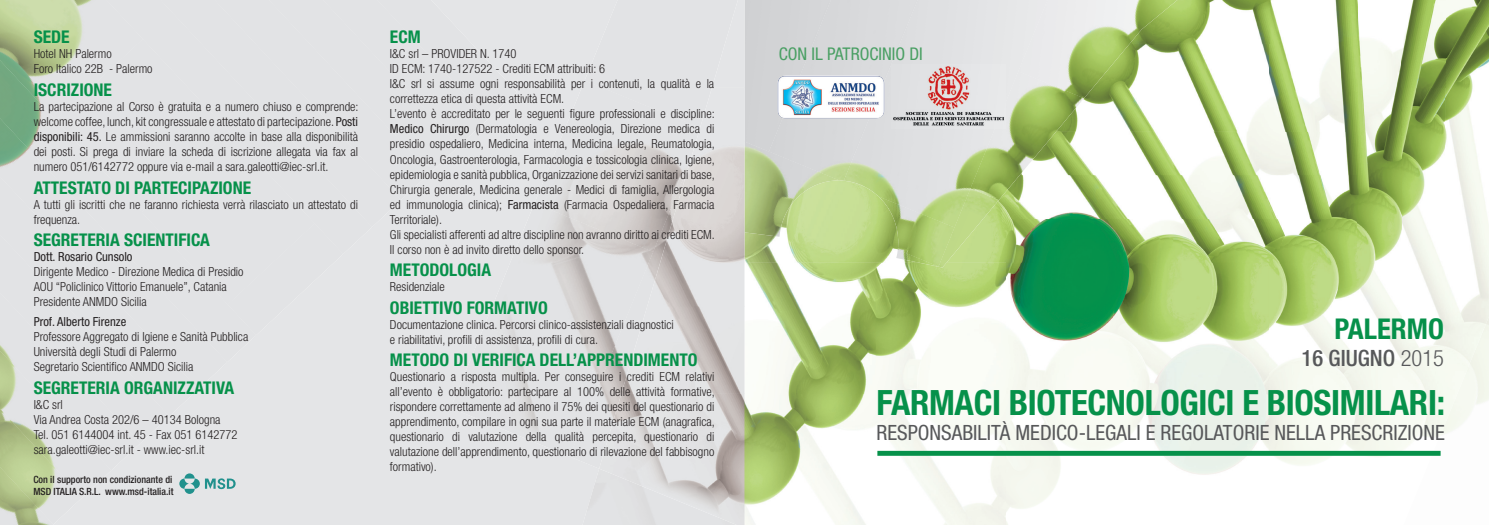
<style>
.page{position:relative;width:1489px;height:525px;background:#fff}
.page>*{position:absolute;margin:0;border:0;box-sizing:border-box;transform-origin:0 0}
.t1{font:700 condensed 34.88px "Helvetica Neue LT Std";letter-spacing:-.01em;color:#06914a}
.t2{font:700 condensed 28.62px "Helvetica Neue LT Std";color:#06904a}
.t3{font:500 condensed 22.5px "Helvetica Neue LT Std";color:#57585a}
.t4{font:condensed 21px "Helvetica Neue LT Std";color:#57585a}
.t5{font:700 condensed 17.5px "Helvetica Neue LT Std";color:#06914a}
.t6{font:condensed 17.5px "Helvetica Neue LT Std";color:#499f63}
.t7{font:300 condensed 12.5px/15px "Helvetica Neue LT Std";color:#231f20}
.t8{font:condensed 12.5px "Helvetica Neue LT Std";color:#231f20}
.t9{font:700 11.75px "Myriad Pro";color:#231f20}
.t10{font:500 condensed 10px/12.2px "Helvetica Neue";color:#231f20}
.s1{font-weight:400}
.s2{font-weight:300}
</style>
<div class="page">
<img style="left:690px;top:393px;width:710px;height:131px">
<img style="left:1400px;top:0;width:45px;height:456px">
<img style="left:1444px;top:0;width:44px;height:423px">
<img style="left:744px;top:262px;width:657px;height:131px">
<img style="left:744px;top:181px;width:134px;height:81px">
<img style="left:998px;top:219px;width:359px;height:43px">
<img style="left:1357px;top:0;width:44px;height:262px">
<img style="left:998px;top:175px;width:359px;height:44px">
<img style="left:1084px;top:131px;width:273px;height:44px">
<img style="left:1084px;top:44px;width:185px;height:87px">
<img style="left:1269px;top:0;width:88px;height:131px">
<img style="left:1177px;top:0;width:93px;height:44px">
<img style="left:1047px;top:0;width:130px;height:98px">
<div style="left:831px;top:0;width:86px;height:181px;background:#dadbdd"></div>
<img style="left:995px;top:71px;width:89px;height:129px">
<img style="left:843px;top:65px;width:152px;height:162px">
<img style="left:938px;top:188px;width:60px;height:79px">
<img style="left:744px;top:141px;width:96px;height:95px">
<img style="left:878px;top:196px;width:76px;height:70px">
<img style="left:896px;top:249px;width:42px;height:17px">
<div style="left:877px;top:450px;width:563px;height:5px;background:#06914a"></div>
<div style="left:82px;top:0;width:502px;height:524px;background:#e4e5e7"></div>
<img style="left:582px;top:468px;width:154px;height:56px">
<div style="left:534px;top:80px;width:166px;height:123px;background:#e2e3e5"></div>
<img style="left:569px;top:161px;width:121px;height:307px">
<img style="left:484px;top:203px;width:169px;height:172px">
<img style="left:450px;top:326px;width:153px;height:130px">
<img style="left:621px;top:306px;width:123px;height:87px">
<img style="left:647px;top:218px;width:97px;height:88px">
<img style="left:673px;top:87px;width:71px;height:132px">
<div style="left:712px;top:0;width:32px;height:88px;background:#e4e5e7"></div>
<img style="left:744px;top:0;width:1px;height:78px">
<img style="left:744px;top:77px;width:1px;height:78px">
<img style="left:744px;top:154px;width:1px;height:78px">
<img style="left:777px;top:75px;width:107px;height:43px">
<img style="left:891px;top:65px;width:114px;height:63px">
<img style="left:0;top:0;width:106px;height:60px">
<img style="left:0;top:60px;width:256px;height:302px">
<div style="left:106px;top:0;width:266px;height:254px;background:#e2e3e5"></div>
<img style="left:0;top:118px;width:227px;height:271px">
<div style="left:160px;top:0;width:241px;height:227px;background:#e2e3e5"></div>
<div style="left:0;top:176px;width:198px;height:240px;background:#e2e3e5"></div>
<div style="left:56px;top:39px;width:158px;height:173px;background:#e2e3e5"></div>
<div style="left:214px;top:0;width:216px;height:200px;background:#e2e3e5"></div>
<div style="left:0;top:234px;width:169px;height:209px;background:#e2e3e5"></div>
<div style="left:269px;top:0;width:190px;height:173px;background:#e2e3e5"></div>
<div style="left:0;top:292px;width:140px;height:178px;background:#e2e3e5"></div>
<div style="left:323px;top:0;width:165px;height:146px;background:#e2e3e5"></div>
<img style="left:0;top:350px;width:111px;height:147px">
<div style="left:141px;top:131px;width:174px;height:173px;background:#e2e3e5"></div>
<div style="left:377px;top:0;width:140px;height:119px;background:#e2e3e5"></div>
<img style="left:0;top:408px;width:82px;height:116px">
<img style="left:0;top:466px;width:53px;height:58px">
<div style="left:227px;top:223px;width:116px;height:112px;background:#e2e3e5"></div>
<svg style="left:184px;top:473px;width:11px;height:5px"></svg>
<svg style="left:184px;top:488px;width:11px;height:5px"></svg>
<svg style="left:179px;top:478px;width:10px;height:10px"></svg>
<svg style="left:190px;top:478px;width:10px;height:10px"></svg>
<svg style="left:205px;top:478px;width:30px;height:11px"></svg>
<h3 class="t5" style="left:34px;top:27px;width:37px">SEDE</h3>
<p class="t7" style="left:34px;top:46px;width:120px">Hotel NH Palermo<br>Foro Italico 22B - Palermo</p>
<h3 class="t5" style="left:34px;top:79px;width:80px">ISCRIZIONE</h3>
<p class="t7" style="left:34px;top:99px;width:326px;text-align:justify">La partecipazione al Corso è gratuita e a numero chiuso e comprende: welcome coffee, lunch, kit congressuale e attestato di partecipazione. <span class="s1">Posti disponibili: 45.</span> Le ammissioni saranno accolte in base alla disponibilità dei posti. Si prega di inviare la scheda di iscrizione allegata via fax al numero 051/6142772 oppure via e-mail a sara.galeotti@iec-srl.it.</p>
<h3 class="t5" style="left:34px;top:177px;width:219px">ATTESTATO DI PARTECIPAZIONE</h3>
<p class="t7" style="left:34px;top:196px;width:326px">A tutti gli iscritti che ne faranno richiesta verrà rilasciato un attestato di frequenza.</p>
<h3 class="t5" style="left:34px;top:229px;width:178px">SEGRETERIA SCIENTIFICA</h3>
<p class="t8" style="left:34px;top:249px;width:100px">Dott. Rosario Cunsolo</p>
<p class="t7" style="left:34px;top:264px;width:211px">Dirigente Medico - Direzione Medica di Presidio<br>AOU “Policlinico Vittorio Emanuele”, Catania<br>Presidente ANMDO Sicilia</p>
<p class="t8" style="left:34px;top:314px;width:94px">Prof. Alberto Firenze</p>
<p class="t7" style="left:34px;top:329px;width:216px">Professore Aggregato di Igiene e Sanità Pubblica<br>Università degli Studi di Palermo<br>Segretario Scientifico ANMDO Sicilia</p>
<h3 class="t5" style="left:34px;top:377px;width:202px">SEGRETERIA ORGANIZZATIVA</h3>
<p class="t7" style="left:34px;top:396px;width:205px">I&amp;C srl<br>Via Andrea Costa 202/6 – 40134 Bologna<br>Tel. 051 6144004 int. 45 - Fax 051 6142772 sara.galeotti@iec-srl.it - www.iec-srl.it</p>
<p class="t9" style="left:46px;top:434px;width:192px">VERSIONE PER CONGRESSI CON ECM</p>
<p class="t10" style="left:33px;top:472px;width:142px">Con il supporto non condizionante di<br>MSD ITALIA S.R.L. www.msd-italia.it</p>
<h3 class="t5" style="left:390px;top:27px;width:32px">ECM</h3>
<p class="t7" style="left:390px;top:46px;width:326px">I&amp;C srl – PROVIDER N. 1740<br>ID ECM: 1740-127522 - Crediti ECM attribuiti: 6<br>I&amp;C srl si assume ogni responsabilità per i contenuti, la qualità e la correttezza etica di questa attività ECM.<br>L’evento è accreditato per le seguenti figure professionali e discipline:<br><span class="s1">Medico Chirurgo</span> (Dermatologia e Venereologia, Direzione medica di presidio ospedaliero, Medicina interna, Medicina legale, Reumatologia, Oncologia, Gastroenterologia, Farmacologia e tossicologia clinica, Igiene, epidemiologia e sanità pubblica, Organizzazione dei servizi sanitari di base, Chirurgia generale, Medicina generale - Medici di famiglia, Allergologia ed immunologia clinica); <span class="s1">Farmacista</span> (Farmacia Ospedaliera, Farmacia Territoriale).<br>Gli specialisti afferenti ad altre discipline non avranno diritto ai crediti ECM.<br>Il corso non è ad invito diretto dello sponsor.</p>
<h3 class="t5" style="left:390px;top:259px;width:103px">METODOLOGIA</h3>
<p class="t7" style="left:390px;top:279px;width:56px">Residenziale</p>
<h3 class="t5" style="left:390px;top:297px;width:159px">OBIETTIVO FORMATIVO</h3>
<p class="t7" style="left:390px;top:316px;width:285px">Documentazione clinica. Percorsi clinico-assistenziali diagnostici e riabilitativi, profili di assistenza, profili di cura.</p>
<h3 class="t5" style="left:390px;top:349px;width:309px">METODO DI VERIFICA DELL’APPRENDIMENTO</h3>
<p class="t7" style="left:390px;top:369px;width:326px;text-align:justify">Questionario a risposta multipla. Per conseguire i crediti ECM relativi all’evento è obbligatorio: partecipare al 100% delle attività formative, rispondere correttamente ad almeno il 75% dei quesiti del questionario di apprendimento, compilare in ogni sua parte il materiale ECM (anagrafica, questionario di valutazione della qualità percepita, questionario di valutazione dell’apprendimento, questionario di rilevazione del fabbisogno formativo).</p>
<h3 class="t6" style="left:778px;top:43px;width:145px">CON IL PATROCINIO DI</h3>
<h2 class="t2" style="left:1334px;top:311px;width:111px">PALERMO</h2>
<h3 class="t3" style="left:1301px;top:344px;width:144px">16 GIUGNO <span class="s2">2015</span></h3>
<h1 class="t1" style="left:876px;top:381px;width:570px">FARMACI BIOTECNOLOGICI E BIOSIMILARI:</h1>
<h3 class="t4" style="left:876px;top:420px;width:570px">RESPONSABILITÀ MEDICO-LEGALI E REGOLATORIE NELLA PRESCRIZIONE</h3>
</div>
